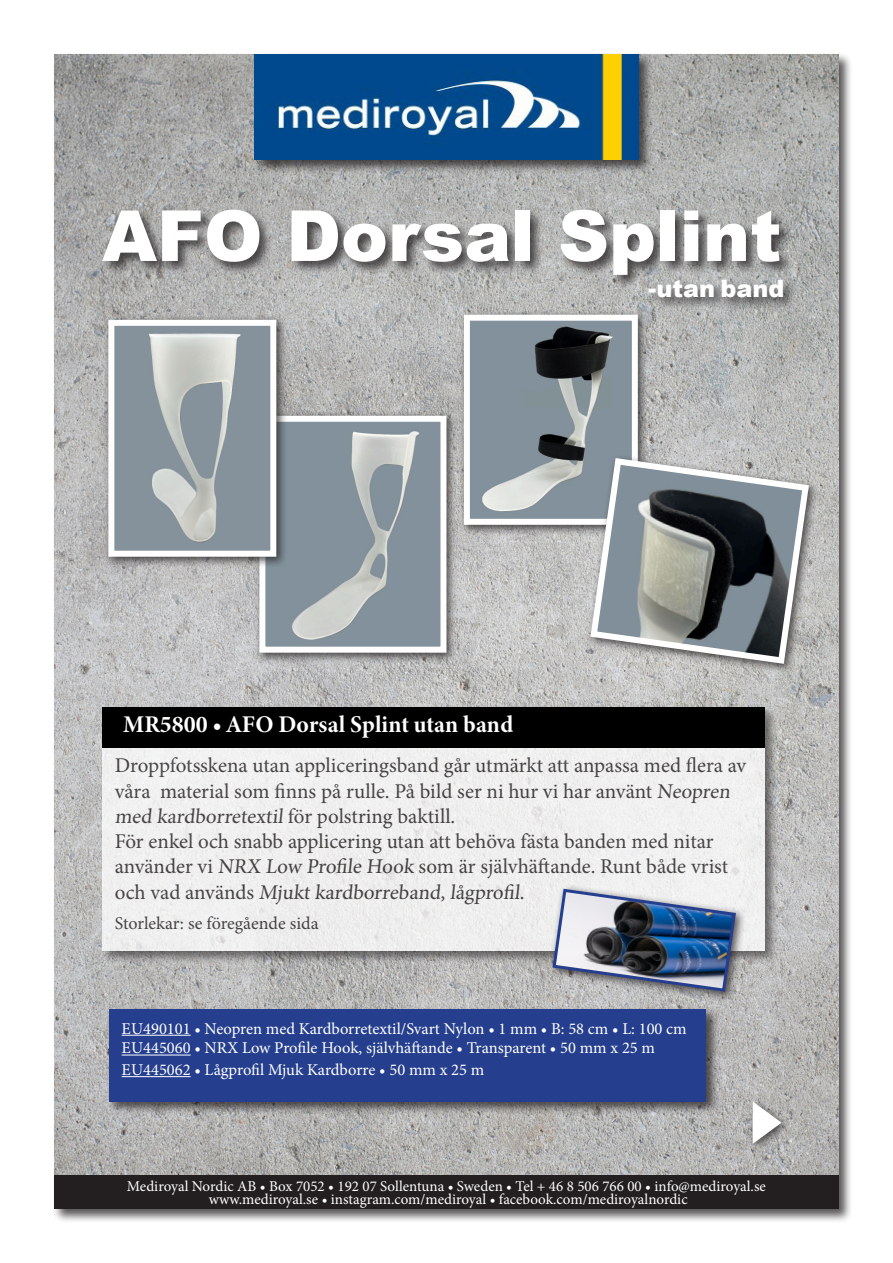
<style>
.page{position:relative;width:893px;height:1263px;background:#fff}
.page>*{position:absolute;margin:0;border:0;box-sizing:border-box;transform-origin:0 0}
.t1{font:900 70.5px "Arial";color:#fff}
.t2{font:24px "Minion Variable Concept";color:#fff}
.t3{font:900 24px "Arial";color:#fff}
.t4{font:21px/25.2px "Minion Pro";letter-spacing:-.005em;color:#231f20}
.t5{font:18px "Minion Pro";color:#231f20}
.t6{font:16.5px/19.8px "Minion Pro";color:#fff}
.t7{font:15px/13.5px "Minion Pro";color:#fff;text-align:center}
</style>
<div class="page">
<div style="left:52px;top:52px;width:801px;height:1171px;background:#231f20;opacity:.75"></div>
<img style="left:54px;top:54px;width:785px;height:1122px">
<div style="left:54px;top:1176px;width:785px;height:33px;background:#231f20"></div>
<div style="left:101px;top:207px;width:693px;height:82px;background:#231f20;opacity:.75"></div>
<div style="left:100px;top:704px;width:679px;height:261px;background:#231f20;opacity:.75"></div>
<div style="left:102px;top:707px;width:662px;height:243px;background:#f0f0f0"></div>
<div style="left:254px;top:410px;width:204px;height:254px;background:#231f20;opacity:.75"></div>
<img style="left:266px;top:423px;width:173px;height:223px">
<div style="left:259px;top:416px;width:187px;height:237px;border:6px solid #fff"></div>
<div style="left:103px;top:315px;width:184px;height:253px;background:#231f20;opacity:.75"></div>
<img style="left:115px;top:327px;width:154px;height:223px">
<div style="left:108px;top:320px;width:168px;height:237px;border:6px solid #fff"></div>
<div style="left:459px;top:309px;width:190px;height:227px;background:#231f20;opacity:.75"></div>
<img style="left:471px;top:322px;width:160px;height:196px">
<div style="left:464px;top:315px;width:174px;height:210px;border:6px solid #fff"></div>
<div style="left:586px;top:453px;width:234px;height:221px;background:#231f20;opacity:.75"></div>
<svg style="left:587px;top:455px;width:225px;height:212px;background:#868c8d"></svg>
<div style="left:647px;top:278px;width:150px;height:33px;background:#231f20;opacity:.75"></div>
<div style="left:102px;top:707px;width:662px;height:40px;background:#000"></div>
<div style="left:747px;top:1097px;width:45px;height:57px;background:#231f20;opacity:.75"></div>
<svg style="left:753px;top:1101px;width:29px;height:43px"></svg>
<div style="left:548px;top:884px;width:198px;height:118px;background:#231f20;opacity:.75"></div>
<img style="left:551px;top:887px;width:187px;height:106px">
<div style="left:107px;top:1006px;width:613px;height:110px;background:#231f20;opacity:.75"></div>
<div style="left:109px;top:1009px;width:597px;height:92px;background:#253f8e"></div>
<hr style="left:122px;top:1035px;width:69px;height:1px;background:#fff">
<hr style="left:122px;top:1054px;width:69px;height:1px;background:#fff">
<hr style="left:122px;top:1076px;width:69px;height:1px;background:#fff">
<div style="left:252px;top:52px;width:401px;height:122px;background:#231f20;opacity:.75"></div>
<img style="left:254px;top:54px;width:385px;height:105px">
<p class="t1" style="left:102px;top:185px;width:681px">AFO Dorsal Splint</p>
<p class="t3" style="left:648px;top:271px;width:138px">-utan band</p>
<p class="t2" style="left:123px;top:708px;width:391px">MR5800 • AFO Dorsal Splint utan band</p>
<p class="t4" style="left:115px;top:753px;width:633px">Droppfotsskena utan appliceringsband går utmärkt att anpassa med flera av våra material som finns på rulle. På bild ser ni hur vi har använt Neopren med kardborretextil för polstring baktill.<br>För enkel och snabb applicering utan att behöva fästa banden med nitar använder vi NRX Low Profile Hook som är självhäftande. Runt både vrist och vad används Mjukt kardborreband, lågprofil.</p>
<p class="t5" style="left:115px;top:911px;width:205px">Storlekar: se föregående sida</p>
<p class="t6" style="left:122px;top:1018px;width:567px">EU490101 • Neopren med Kardborretextil/Svart Nylon • 1 mm • B: 58 cm • L: 100 cm<br>EU445060 • NRX Low Profile Hook, självhäftande • Transparent • 50 mm x 25 m</p>
<p class="t6" style="left:122px;top:1060px;width:364px">EU445062 • Lågprofil Mjuk Kardborre • 50 mm x 25 m</p>
<p class="t7" style="left:127px;top:1179px;width:640px">Mediroyal Nordic AB • Box 7052 • 192 07 Sollentuna • Sweden • Tel + 46 8 506 766 00 • info@mediroyal.se www.mediroyal.se • instagram.com/mediroyal • facebook.com/mediroyalnordic</p>
</div>
